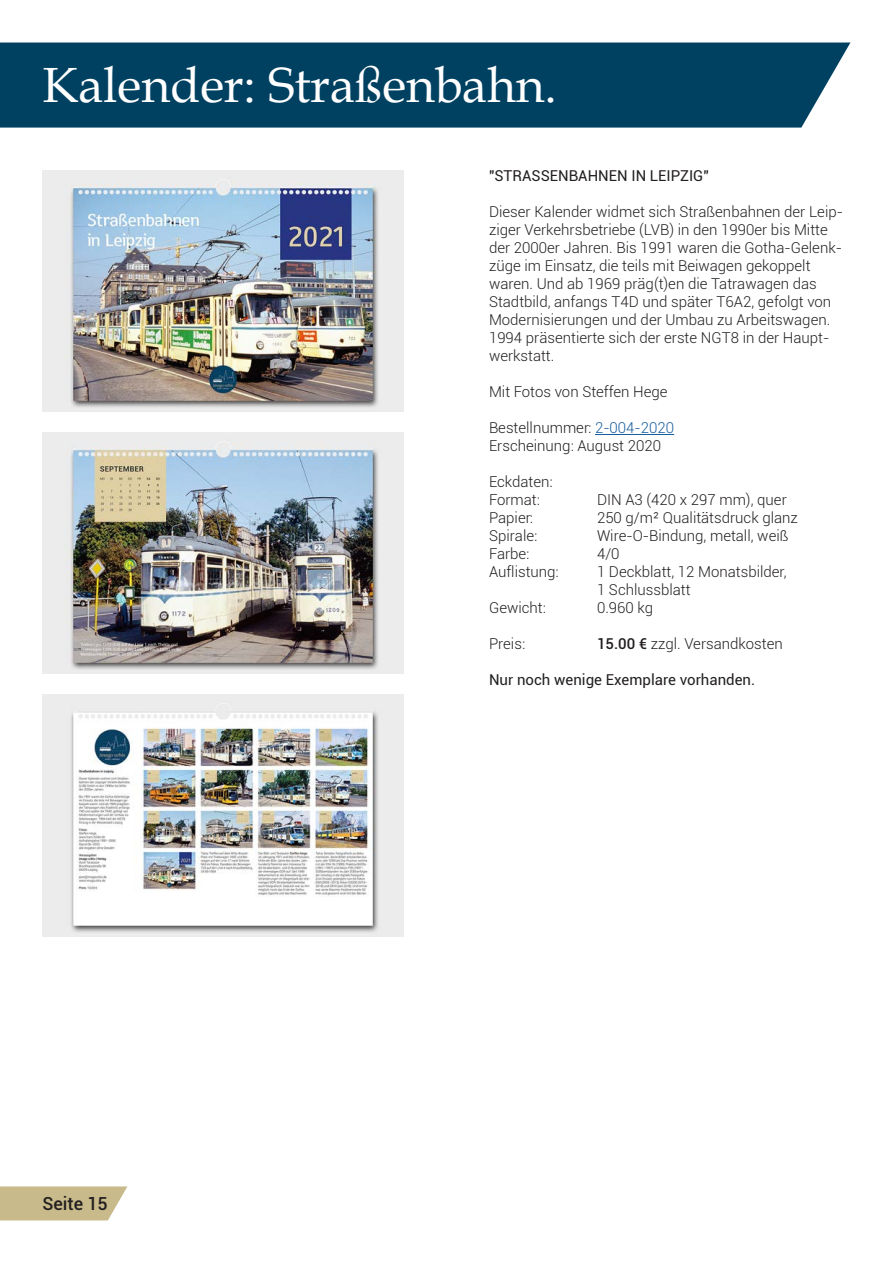
<style>
.page{position:relative;width:893px;height:1263px;background:#fff}
.page>*{position:absolute;margin:0;border:0;box-sizing:border-box;transform-origin:0 0}
.t1{font:49.5px "Book Antiqua";color:#fff}
.t2{font:500 18px "Roboto";color:#231f20}
.t3{font:300 15px/18px "Roboto";color:#231f20}
.t4{font:15px "Roboto";color:#231f20}
.s1{color:#175d9e}
.s2{font-weight:500}
</style>
<div class="page">
<div style="left:0;top:43px;width:850px;height:85px;background:#004162"></div>
<hr style="left:595px;top:434px;width:79px;height:1px;background:#175d9e">
<svg style="left:0;top:1186px;width:127px;height:34px;background:#ccbf94"></svg>
<img style="left:42px;top:170px;width:362px;height:241px">
<img style="left:42px;top:432px;width:362px;height:242px">
<img style="left:42px;top:695px;width:362px;height:241px">
<h1 class="t1" style="left:43px;top:50px;width:516px">Kalender: Straßenbahn.</h1>
<p class="t4" style="left:489px;top:165px;width:221px">"STRASSENBAHNEN IN LEIPZIG"</p>
<p class="t3" style="left:489px;top:203px;width:356px">Dieser Kalender widmet sich Straßenbahnen der Leip&shy;ziger Verkehrsbetriebe (LVB) in den 1990er bis Mitte der 2000er Jahren. Bis 1991 waren die Gotha-Gelenk&shy;züge im Einsatz, die teils mit Beiwagen gekoppelt waren. Und ab 1969 präg(t)en die Tatrawagen das Stadtbild, anfangs T4D und später T6A2, gefolgt von Modernisierungen und der Umbau zu Arbeitswagen.<br>1994 präsentierte sich der erste NGT8 in der Haupt&shy;werkstatt.</p>
<p class="t3" style="left:489px;top:383px;width:180px">Mit Fotos von Steffen Hege</p>
<p class="t3" style="left:489px;top:419px;width:187px">Bestellnummer: <span class="s1">2-004-2020<br></span>Erscheinung: August 2020</p>
<p class="t3" style="left:489px;top:473px;width:65px">Eckdaten:<br>Format:</p>
<p class="t3" style="left:597px;top:491px;width:191px">DIN A3 (420 x 297 mm), quer</p>
<p class="t2" style="left:42px;top:1191px;width:67px">Seite 15</p>
<p class="t3" style="left:489px;top:509px;width:46px">Papier:</p>
<p class="t3" style="left:597px;top:509px;width:202px">250 g/m² Qualitätsdruck glanz</p>
<p class="t3" style="left:489px;top:527px;width:50px">Spirale:</p>
<p class="t3" style="left:597px;top:527px;width:193px">Wire-O-Bindung, metall, weiß</p>
<p class="t3" style="left:489px;top:545px;width:42px">Farbe:</p>
<p class="t3" style="left:597px;top:545px;width:24px">4/0</p>
<p class="t3" style="left:489px;top:563px;width:71px">Auflistung:</p>
<p class="t3" style="left:597px;top:563px;width:191px">1 Deckblatt, 12 Monatsbilder,<br>1 Schlussblatt</p>
<p class="t3" style="left:489px;top:599px;width:58px">Gewicht:</p>
<p class="t3" style="left:597px;top:599px;width:58px">0.960 kg</p>
<p class="t3" style="left:489px;top:635px;width:38px">Preis:</p>
<p class="t3" style="left:597px;top:635px;width:187px"><span class="s2">15.00 €</span> zzgl. Versandkosten</p>
<p class="t4" style="left:489px;top:669px;width:268px">Nur noch wenige Exemplare vorhanden.</p>
</div>
